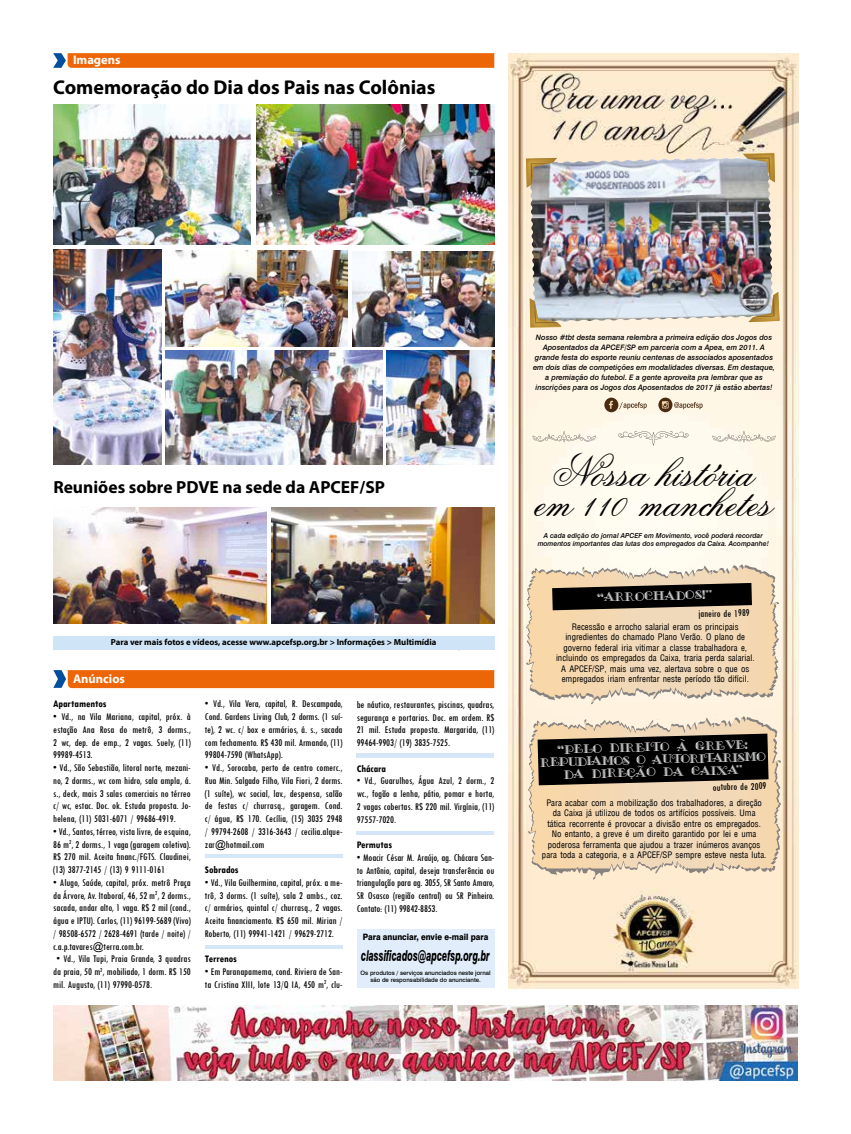
<style>
.page{position:relative;width:851px;height:1134px;background:#fff}
.page>*{position:absolute;margin:0;border:0;box-sizing:border-box;transform-origin:0 0}
.t1{font:46.25px "Flemish Script BT";color:#000}
.t2{font:700 20px "Myriad Pro";color:#000}
.t3{font:700 17.5px "Myriad Pro";color:#000}
.t4{font:italic 800 15px "Swiss 721 BT";color:#000;scale:.57 1}
.t5{font:700 12.5px "Myriad Pro";color:#fff}
.t6{font:condensed 10.62px/12.8px "Tw Cen";color:#000;text-align:justify}
.t7{font:10.62px/12.5px "Galleria Plain";color:#fff;text-align:center}
.t8{font:700 condensed 10.62px "Tw Cen";color:#000}
.t9{font:condensed 8.75px/10.5px "Helvetica";color:#000;text-align:center}
.t10{font:700 8.75px "Myriad Pro";color:#000}
.t11{font:800 8.75px "Swiss 721 BT";color:#000;scale:.9 1}
.t12{font:italic 500 7.5px/10px "Swiss 721 BT";color:#000;text-align:center}
.t13{font:italic 500 6.88px/8.2px "Swiss 721 BT";color:#000;text-align:center}
.t14{font:500 6px/7.2px "Swiss 721 BT";color:#000;text-align:center}
</style>
<div class="page">
<img style="left:508px;top:53px;width:290px;height:935px">
<svg style="left:528px;top:716px;width:253px;height:163px;background:#f0d7b5"></svg>
<svg style="left:53px;top:670px;width:441px;height:18px;background:#e86810"></svg>
<hr style="left:356px;top:753px;width:138px;height:4px;background:#d4e6f7">
<div style="left:53px;top:636px;width:441px;height:13px;background:#d0e4f7"></div>
<hr style="left:205px;top:854px;width:137px;height:4px;background:#d4e6f7">
<hr style="left:205px;top:945px;width:137px;height:4px;background:#d4e6f7">
<svg style="left:618px;top:431px;width:70px;height:15px"></svg>
<svg style="left:712px;top:431px;width:63px;height:11px"></svg>
<svg style="left:532px;top:431px;width:63px;height:11px"></svg>
<svg style="left:526px;top:564px;width:253px;height:140px;background:#d1bda1"></svg>
<div style="left:604px;top:397px;width:14px;height:15px;background:#4a2b12;border-radius:50%"></div>
<svg style="left:608px;top:401px;width:5px;height:8px"></svg>
<svg style="left:619px;top:402px;width:27px;height:7px"></svg>
<svg style="left:674px;top:402px;width:28px;height:7px"></svg>
<svg style="left:658px;top:397px;width:14px;height:15px"></svg>
<svg style="left:661px;top:401px;width:7px;height:7px"></svg>
<svg style="left:528px;top:156px;width:246px;height:167px;background:#a39e96"></svg>
<img style="left:529px;top:157px;width:233px;height:166px">
<img style="left:526px;top:158px;width:31px;height:30px">
<img style="left:530px;top:163px;width:22px;height:21px">
<img style="left:748px;top:292px;width:31px;height:30px">
<img style="left:752px;top:295px;width:22px;height:22px">
<svg style="left:742px;top:153px;width:33px;height:1px"></svg>
<img style="left:742px;top:154px;width:33px;height:29px">
<img style="left:747px;top:157px;width:23px;height:22px">
<svg style="left:529px;top:327px;width:32px;height:1px"></svg>
<img style="left:529px;top:298px;width:32px;height:29px">
<img style="left:534px;top:302px;width:23px;height:21px">
<div style="left:356px;top:929px;width:138px;height:59px;background:#e1edfa"></div>
<hr style="left:356px;top:831px;width:138px;height:3px;background:#d4e6f7">
<svg style="left:53px;top:53px;width:441px;height:15px;background:#e86a13"></svg>
<img style="left:53px;top:1005px;width:744px;height:75px">
<img style="left:53px;top:105px;width:198px;height:139px">
<img style="left:352px;top:251px;width:142px;height:95px">
<img style="left:53px;top:250px;width:108px;height:214px">
<img style="left:165px;top:351px;width:217px;height:113px">
<img style="left:165px;top:250px;width:182px;height:96px">
<img style="left:386px;top:351px;width:108px;height:113px">
<img style="left:256px;top:105px;width:238px;height:139px">
<svg style="left:537px;top:714px;width:231px;height:71px;background:#554e45"></svg>
<img style="left:53px;top:507px;width:213px;height:117px">
<img style="left:271px;top:507px;width:223px;height:117px">
<p class="t5" style="left:73px;top:52px;width:49px">Imagens</p>
<h2 class="t2" style="left:53px;top:74px;width:384px">Comemoração do Dia dos Pais nas Colônias</h2>
<h3 class="t3" style="left:53px;top:476px;width:333px">Reuniões sobre PDVE na sede da APCEF/SP</h3>
<p class="t10" style="left:111px;top:636px;width:327px">Para ver mais fotos e vídeos, acesse www.apcefsp.org.br &gt; Informações &gt; Multimídia</p>
<p class="t5" style="left:73px;top:671px;width:53px">Anúncios</p>
<p class="t8" style="left:53px;top:698px;width:55px">Apartamentos</p>
<p class="t6" style="left:53px;top:710px;width:139px">• Vd., na Vila Mariana, capital, próx. à estação Ana Rosa do metrô, 3 dorms., 2 wc, dep. de emp., 2 vagas. Suely, (11)<br>99989-4513.</p>
<p class="t6" style="left:53px;top:761px;width:139px">• Vd., São Sebastião, litoral norte, mezani&shy;no, 2 dorms., wc com hidro, sala ampla, á. s., deck, mais 3 salas comerciais no térreo c/ wc, estac. Doc. ok. Estuda proposta. Jo&shy;helena, (11) 5031-6071 / 99686-4919.</p>
<p class="t6" style="left:53px;top:825px;width:139px">• Vd., Santos, térreo, vista livre, de esquina, 86 m<sup>2</sup>, 2 dorms., 1 vaga (garagem coletiva).<br>R$ 270 mil. Aceita financ./FGTS. Claudinei, (13) 3877-2145 / (13) 9 9111-0161</p>
<p class="t6" style="left:53px;top:876px;width:139px">• Alugo, Saúde, capital, próx. metrô Praça da Árvore, Av. Itaboraí, 46, 52 m<sup>2</sup>, 2 dorms., sacada, andar alto, 1 vaga. R$ 2 mil (cond., água e IPTU). Carlos, (11) 96199-5689 (Vivo) / 98508-6572 / 2628-4691 (tarde / noite) / c.a.p.tavares@terra.com.br.</p>
<p class="t6" style="left:53px;top:952px;width:139px;text-indent:3px">• Vd., Vila Tupi, Praia Grande, 3 quadras da praia, 50 m<sup>2</sup>, mobiliado, 1 dorm. R$ 150 mil. Augusto, (11) 97990-0578.</p>
<p class="t6" style="left:205px;top:697px;width:139px">• Vd., Vila Vera, capital, R. Descampado, Cond. Gardens Living Club, 2 dorms. (1 suí&shy;te), 2 wc. c/ box e armários, á. s., sacada com fechamento. R$ 430 mil. Armando, (11)<br>99804-7590 (WhatsApp).</p>
<p class="t6" style="left:205px;top:761px;width:139px">• Vd., Sorocaba, perto de centro comerc., Rua Min. Salgado Filho, Vila Fiori, 2 dorms. (1 suíte), wc social, lav., despensa, salão de festas c/ churrasq., garagem. Cond. c/ água, R$ 170. Cecília, (15) 3035 2948 / 99794-2608 / 3316-3643 / cecilia.alque&shy;zar@hotmail.com</p>
<p class="t8" style="left:205px;top:863px;width:35px">Sobrados</p>
<p class="t6" style="left:205px;top:876px;width:139px">• Vd., Vila Guilhermina, capital, próx. a me&shy;trô, 3 dorms. (1 suíte), sala 2 ambs., coz. c/ armários, quintal c/ churrasq., 2 vagas.<br>Aceita financiamento. R$ 650 mil. Mirian / Roberto, (11) 99941-1421 / 99629-2712.</p>
<p class="t8" style="left:205px;top:953px;width:34px">Terrenos</p>
<p class="t6" style="left:205px;top:965px;width:139px">• Em Paranapamema, cond. Riviera de San&shy;ta Cristina XIII, lote 13/Q IA, 450 m<sup>2</sup>, clu-</p>
<p class="t6" style="left:356px;top:698px;width:139px">be náutico, restaurantes, piscinas, quadras, segurança e portarias. Doc. em ordem. R$ 21 mil. Estuda proposta. Margarida, (11)<br>99464-9903/ (19) 3835-7525.</p>
<p class="t8" style="left:356px;top:762px;width:31px">Chácara</p>
<p class="t6" style="left:356px;top:774px;width:139px">• Vd., Guarulhos, Água Azul, 2 dorm., 2 wc., fogão a lenha, pátio, pomar e horta, 2 vagas cobertas. R$ 220 mil. Virgínia, (11)<br>97557-7020.</p>
<p class="t8" style="left:356px;top:838px;width:37px">Permutas</p>
<p class="t6" style="left:356px;top:851px;width:139px">• Moacir César M. Araújo, ag. Chácara San&shy;to Antônio, capital, deseja transferência ou triangulação para ag. 3055, SR Santo Amaro, SR Osasco (região central) ou SR Pinheiro.<br>Contato: (11) 99842-8853.</p>
<p class="t11" style="left:363px;top:932px;width:141px">Para anunciar, envie e-mail para</p>
<h3 class="t4" style="left:361px;top:946px;width:227px">classificados@apcefsp.org.br</h3>
<p class="t14" style="left:360px;top:969px;width:131px">Os produtos / serviços anunciados neste jornal são de responsabilidade do anunciante.</p>
<p class="t12" style="left:533px;top:332px;width:243px">Nosso #tbt desta semana relembra a primeira edição dos Jogos dos Aposentados da APCEF/SP em parceria com a Apea, em 2011. A grande festa do esporte reuniu centenas de associados aposentados em dois dias de competições em modalidades diversas. Em destaque, a premiação do futebol. E a gente aproveita pra lembrar que as inscrições para os Jogos dos Aposentados de 2017 já estão abertas!</p>
<h1 class="t1" style="left:552px;top:443px;width:202px">Nossa história</h1>
<h1 class="t1" style="left:533px;top:473px;width:239px">em 110 manchetes</h1>
<p class="t13" style="left:537px;top:531px;width:233px">A cada edição do jornal APCEF em Movimento, você poderá recordar momentos importantes das lutas dos empregados da Caixa. Acompanhe!</p>
<p class="t7" style="left:597px;top:591px;width:117px;rotate:-1deg">“Arrochados!"</p>
<p class="t6" style="left:698px;top:607px;width:53px;rotate:-1deg">janeiro de 1989</p>
<p class="t9" style="left:556px;top:621px;width:200px">Recessão e arrocho salarial eram os principais ingredientes do chamado Plano Verão. O plano de governo federal iria vitimar a classe trabalhadora e, incluindo os empregados da Caixa, traria perda salarial.<br>A APCEF/SP, mais uma vez, alertava sobre o que os empregados iriam enfrentar neste período tão difícil.</p>
<p class="t7" style="left:540px;top:743px;width:227px;rotate:-1deg">“Pelo direito à greve: repudiamos o autoritarismo da direção da Caixa"</p>
<p class="t6" style="left:712px;top:780px;width:55px;rotate:-1deg">outubro de 2009</p>
<p class="t9" style="left:542px;top:797px;width:226px">Para acabar com a mobilização dos trabalhadores, a direção da Caixa já utilizou de todos os artifícios possíveis. Uma<br>tática recorrente é provocar a divisão entre os empregados.<br>No entanto, a greve é um direito garantido por lei e uma poderosa ferramenta que ajudou a trazer inúmeros avanços para toda a categoria, e a APCEF/SP sempre esteve nesta luta.</p>
</div>
